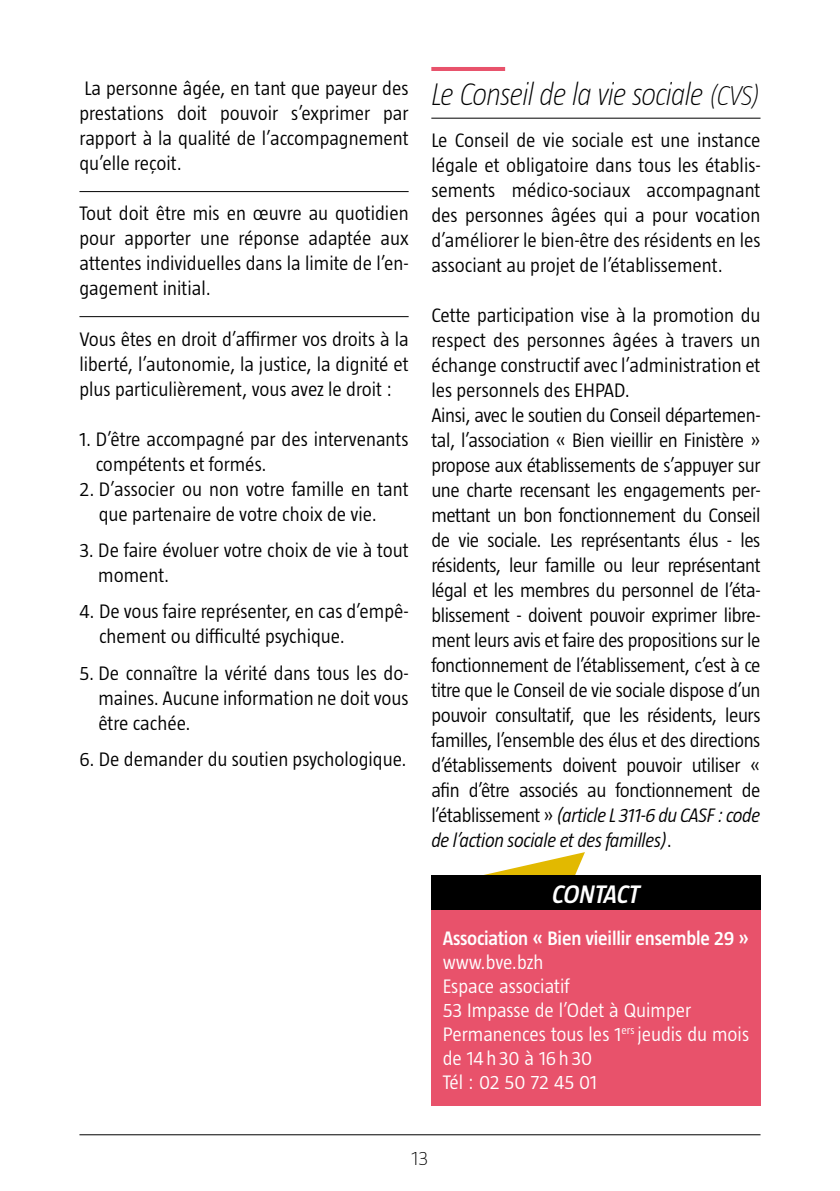
<style>
.page{position:relative;width:840px;height:1191px;background:#fff}
.page>*{position:absolute;margin:0;border:0;box-sizing:border-box;transform-origin:0 0}
.t1{font:italic 200 32px "Taz";letter-spacing:-.03em;color:#000;scale:.95 1}
.t2{font:italic 600 26px "Taz";letter-spacing:-.01em;color:#fff}
.t3{font:300 20px/25px "Taz";letter-spacing:-.02em;color:#000;text-align:justify}
.t4{font:300 20px/25px "Taz";color:#000}
.t5{font:300 20px/24px "Taz";color:#fff}
.t6{font:600 20px "Taz";letter-spacing:-.01em;color:#fff}
.t7{font:200 20px "Taz";color:#000}
.s1{font-size:28px}
.s2{font-style:italic}
</style>
<div class="page">
<hr style="left:79px;top:1134px;width:681px;height:1px;background:#000">
<div style="left:431px;top:876px;width:329px;height:230px;background:#e8526b"></div>
<svg style="left:484px;top:852px;width:100px;height:23px"></svg>
<div style="left:431px;top:875px;width:329px;height:35px;background:#000"></div>
<hr style="left:79px;top:191px;width:329px;height:1px;background:#000">
<hr style="left:79px;top:316px;width:329px;height:1px;background:#000">
<hr style="left:431px;top:67px;width:74px;height:4px;background:#e8526b">
<hr style="left:431px;top:118px;width:329px;height:1px;background:#000">
<p class="t3" style="left:79px;top:76px;width:330px">La personne âgée, en tant que payeur des prestations doit pouvoir s’exprimer par rapport à la qualité de l’accompagnement qu’elle reçoit.</p>
<p class="t3" style="left:79px;top:201px;width:330px">Tout doit être mis en œuvre au quotidien pour apporter une réponse adaptée aux attentes individuelles dans la limite de l’en&shy;gagement initial.</p>
<p class="t3" style="left:79px;top:326px;width:330px">Vous êtes en droit d’affirmer vos droits à la liberté, l’autonomie, la justice, la dignité et plus particulièrement, vous avez le droit :</p>
<p class="t4" style="left:96px;top:426px;width:314px;text-indent:-16px">1. D’être accompagné par des intervenants compétents et formés.</p>
<p class="t4" style="left:99px;top:476px;width:311px;text-indent:-19px">2. D’associer ou non votre famille en tant que partenaire de votre choix de vie.</p>
<p class="t4" style="left:98px;top:537px;width:312px;text-indent:-19px">3. De faire évoluer votre choix de vie à tout moment.</p>
<p class="t4" style="left:99px;top:599px;width:311px;text-indent:-20px">4. De vous faire représenter, en cas d’empê&shy;chement ou difficulté psychique.</p>
<p class="t3" style="left:98px;top:660px;width:311px;text-indent:-19px">5. De connaître la vérité dans tous les do&shy;maines. Aucune information ne doit vous être cachée.</p>
<p class="t4" style="left:79px;top:746px;width:328px">6. De demander du soutien psychologique.</p>
<h1 class="t1" style="left:431px;top:76px;width:347px">Le Conseil de la vie sociale <span class="s1">(CVS)</span></h1>
<p class="t3" style="left:431px;top:127px;width:330px">Le Conseil de vie sociale est une instance légale et obligatoire dans tous les établis&shy;sements médico-sociaux accompagnant des personnes âgées qui a pour vocation d’améliorer le bien-être des résidents en les associant au projet de l’établissement.</p>
<p class="t3" style="left:431px;top:302px;width:330px;text-align:left">Cette participation vise à la promotion du respect des personnes âgées à travers un échange constructif avec l’administration et les personnels des EHPAD.<br>Ainsi, avec le soutien du Conseil départemen&shy;tal, l’association « Bien vieillir en Finistère » propose aux établissements de s’appuyer sur une charte recensant les engagements per&shy;mettant un bon fonctionnement du Conseil de vie sociale. Les représentants élus - les résidents, leur famille ou leur représentant légal et les membres du personnel de l’éta&shy;blissement - doivent pouvoir exprimer libre&shy;ment leurs avis et faire des propositions sur le fonctionnement de l’établissement, c’est à ce titre que le Conseil de vie sociale dispose d’un pouvoir consultatif, que les résidents, leurs familles, l’ensemble des élus et des directions d’établissements doivent pouvoir utiliser « afin d’être associés au fonctionnement de l’établissement » <span class="s2">(article L 311-6 du CASF : code de l’action sociale et des familles)</span>.</p>
<h2 class="t2" style="left:552px;top:879px;width:89px">CONTACT</h2>
<p class="t6" style="left:442px;top:926px;width:308px">Association « Bien vieillir ensemble 29 »</p>
<p class="t5" style="left:442px;top:949px;width:308px">www.bve.bzh<br>Espace associatif<br>53 Impasse de l’Odet à Quimper<br>Permanences tous les 1<sup>ers</sup> jeudis du mois de 14h 30 à 16h 30<br>Tél : 02 50 72 45 01</p>
<p class="t7" style="left:411px;top:1146px;width:18px">13</p>
</div>
